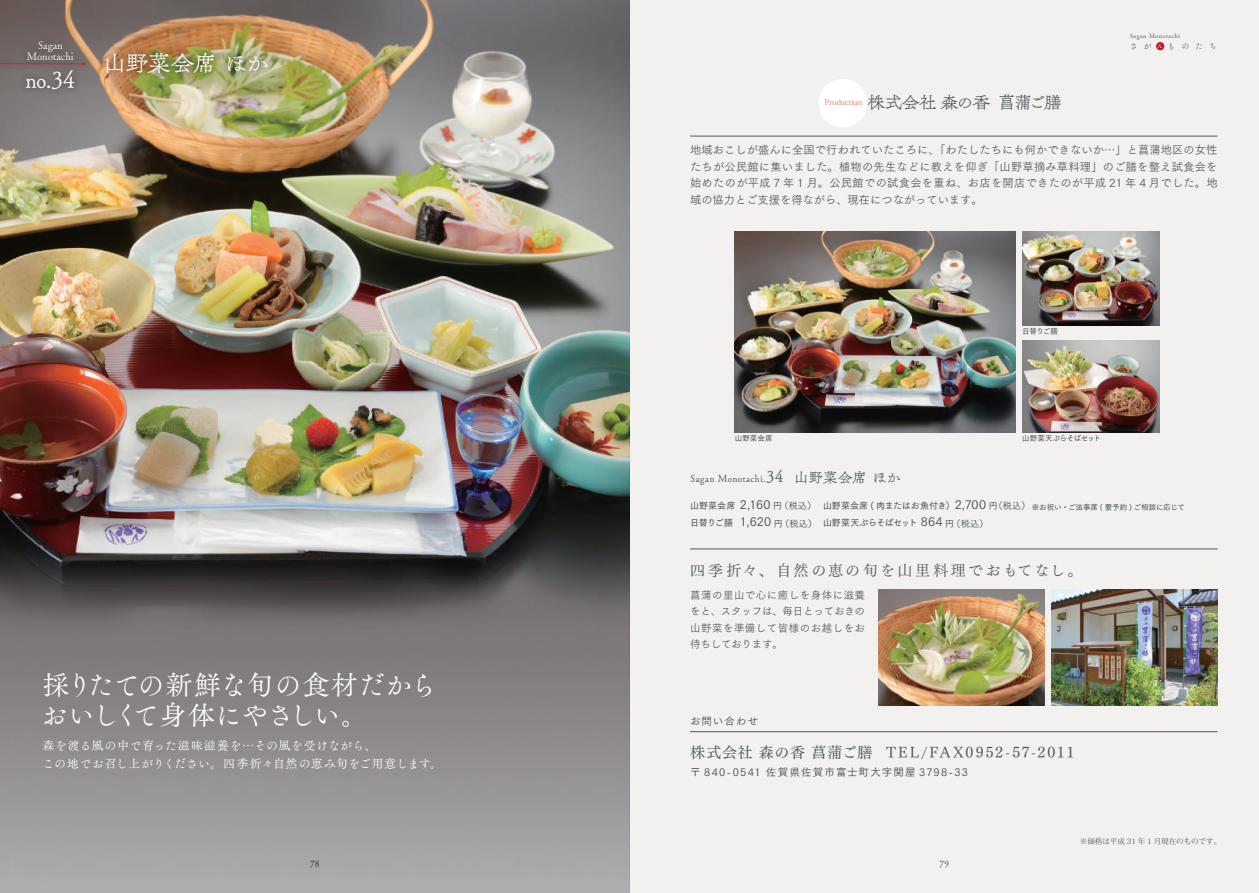
<style>
.page{position:relative;width:1259px;height:893px;background:#fff}
.page>*{position:absolute;margin:0;border:0;box-sizing:border-box;transform-origin:0 0}
.t1{font:27px/30px "Tsuku Old Min Pro R";letter-spacing:-.02em;color:#fff}
.t2{font:24.15px "Tsuku Antique S Min Std L";color:#fff}
.t3{font:24px "Tsuku Antique S Min Std L";letter-spacing:-.07em;color:#fff}
.t4{font:18px "Tsuku Antique S Min Std L";letter-spacing:-.1em;color:#515659}
.t5{font:15px "Tsuku Min Pr 6 N M";letter-spacing:.095em;color:#515659}
.t6{font:15px "Tsuku Min Pr 6 N R";letter-spacing:.15em;color:#515659}
.t7{font:12px/18px "Tsuku Old Min Pro R";letter-spacing:.035em;color:#fff}
.t8{font:11.25px/16.5px "Tsuku Go Pro R";color:#515659;text-align:justify}
.t9{font:10.5px/16.5px "Tsuku Go Pro R";letter-spacing:.045em;color:#515659;text-align:justify}
.t10{font:10.5px "Tsuku Go Pro M";letter-spacing:.1em;color:#515659}
.t11{font:10.5px "Tsuku Antique S Min Std L";letter-spacing:.065em;color:#515659}
.t12{font:10.5px/10.5px "Tsuku A Old Min Pr 6 N L";color:#fff;text-align:center}
.t13{font:9px/17.2px "Tsuku Go Pro D";letter-spacing:-.02em;color:#515659}
.t14{font:9px "Tsuku Old Min Pro R";color:#515659}
.t15{font:7.95px "Tsuku Old Min Pro R";letter-spacing:.74em;color:#515659}
.t16{font:7.5px "Tsuku Go Pro D";letter-spacing:-.015em;color:#515659}
.t17{font:7.5px "Koz Min Pro";color:#515659}
.t18{font:7.5px "Tsuku Go Pro D";letter-spacing:-.055em;color:#515659}
.t19{font:7.5px "Koz Min Pro";color:#d67a67}
.t20{font:6px "Tsuku Old Min Pro R";letter-spacing:.08em;color:#515659}
.s1{font-size:5.85px;color:#f2f1f0}
.s2{font-size:16.5px}
.s3{font-size:15px}
.s4{font-size:9px}
.s5{font-family:"Tsuku Go Pro M";font-size:12px}
.s6{font-family:"Tsuku Go Pro M";font-size:9px}
.s7{font-family:"Tsuku Go Pro M"}
</style>
<div class="page">
<div style="left:629px;top:0;width:630px;height:893px;background:#f2f1f0"></div>
<div style="left:1156px;top:42px;width:8px;height:8px;background:#be1d2c;border-radius:50%"></div>
<hr style="left:690px;top:731px;width:527px;height:1px;background:#515659">
<img style="left:0;top:0;width:629px;height:893px">
<hr style="left:690px;top:136px;width:527px;height:1px;background:#515659">
<hr style="left:690px;top:549px;width:527px;height:1px;background:#515659">
<img style="left:1051px;top:590px;width:166px;height:116px">
<img style="left:878px;top:590px;width:166px;height:116px">
<div style="left:818px;top:79px;width:49px;height:49px;background:#fff;border-radius:50%"></div>
<div style="left:0;top:34px;width:93px;height:64px;background:#231f20;opacity:.75"></div>
<hr style="left:0;top:63px;width:84px;height:1px;background:#d1232a">
<div style="left:99px;top:45px;width:176px;height:36px;background:#231f20;opacity:.75"></div>
<img style="left:734px;top:232px;width:282px;height:200px">
<img style="left:1022px;top:232px;width:137px;height:94px">
<img style="left:1022px;top:341px;width:137px;height:91px">
<p class="t12" style="left:27px;top:40px;width:48px">Sagan<br>Monotachi</p>
<h2 class="t2" style="left:26px;top:61px;width:51px">no.34</h2>
<h3 class="t3" style="left:103px;top:46px;width:168px">山野菜会席 ほか</h3>
<h1 class="t1" style="left:41px;top:670px;width:398px">採りたての新鮮な旬の食材だからおいしくて身体にやさしい。</h1>
<p class="t7" style="left:43px;top:737px;width:401px">森を渡る風の中で育った滋味滋養を…その風を受けながら、<br>この地でお召し上がりください。四季折々自然の恵み旬をご用意します。</p>
<h3 class="t4" style="left:867px;top:89px;width:196px">株式会社 森の香 菖蒲ご膳</h3>
<p class="t19" style="left:825px;top:97px;width:39px">Production</p>
<p class="t20" style="left:1130px;top:31px;width:51px">Sagan Monotachi</p>
<p class="t15" style="left:1129px;top:40px;width:89px">さが <span class="s1">ん</span>ものたち</p>
<p class="t8" style="left:690px;top:141px;width:529px">地域おこしが盛んに全国で行われていたころに、「わたしたちにも何かできないか…」と菖蒲地区の女性たちが公民館に集いました。植物の先生などに教えを仰ぎ「山野草摘み草料理」のご膳を整え試食会を始めたのが平成 7 年 1 月。公民館での試食会を重ね、お店を開店できたのが平成 21 年 4 月でした。地域の協力とご支援を得ながら、現在につながっています。</p>
<p class="t16" style="left:1022px;top:325px;width:37px">日替りご膳</p>
<p class="t16" style="left:735px;top:432px;width:39px">山野菜会席</p>
<p class="t18" style="left:1022px;top:432px;width:80px">山野菜天ぷらそばセット</p>
<p class="t11" style="left:690px;top:470px;width:212px">Sagan Monotachi.<span class="s2">34</span> <span class="s3">山野菜会席 ほか</span></p>
<p class="t16" style="left:823px;top:501px;width:363px"><span class="s4">山野菜会席 ( 肉またはお魚付き）</span><span class="s5">2,700</span> <span class="s6">円（税込）</span> ※お祝い・ご法事席 ( 要予約 ) ご相談に応じて</p>
<p class="t13" style="left:690px;top:496px;width:300px">山野菜会席 <span class="s5">2,160</span> <span class="s7">円（税込）<br></span>日替りご膳 <span class="s5">1,620</span> <span class="s7">円（税込）</span> 山野菜天ぷらそばセット <span class="s5">864</span> <span class="s7">円（税込）</span></p>
<h3 class="t6" style="left:690px;top:557px;width:394px">四季折々、自然の恵の旬を山里料理でおもてなし。</h3>
<p class="t9" style="left:690px;top:586px;width:176px">菖蒲の里山で心に癒しを身体に滋養をと、スタッフは、毎日とっておきの山野菜を準備して皆様のお越しをお待ちしております。</p>
<p class="t10" style="left:690px;top:712px;width:70px">お問い合わせ</p>
<h3 class="t5" style="left:690px;top:739px;width:386px">株式会社 森の香 菖蒲ご膳 TEL/FAX0952-57-2011</h3>
<p class="t10" style="left:690px;top:764px;width:279px">〒 840-0541 佐賀県佐賀市富士町大字関屋 3798-33</p>
<p class="t17" style="left:1080px;top:836px;width:143px">※価格は平成 31 年 1 月現在のものです。</p>
<p class="t14" style="left:310px;top:857px;width:11px">78</p>
<p class="t14" style="left:939px;top:857px;width:11px">79</p>
</div>
